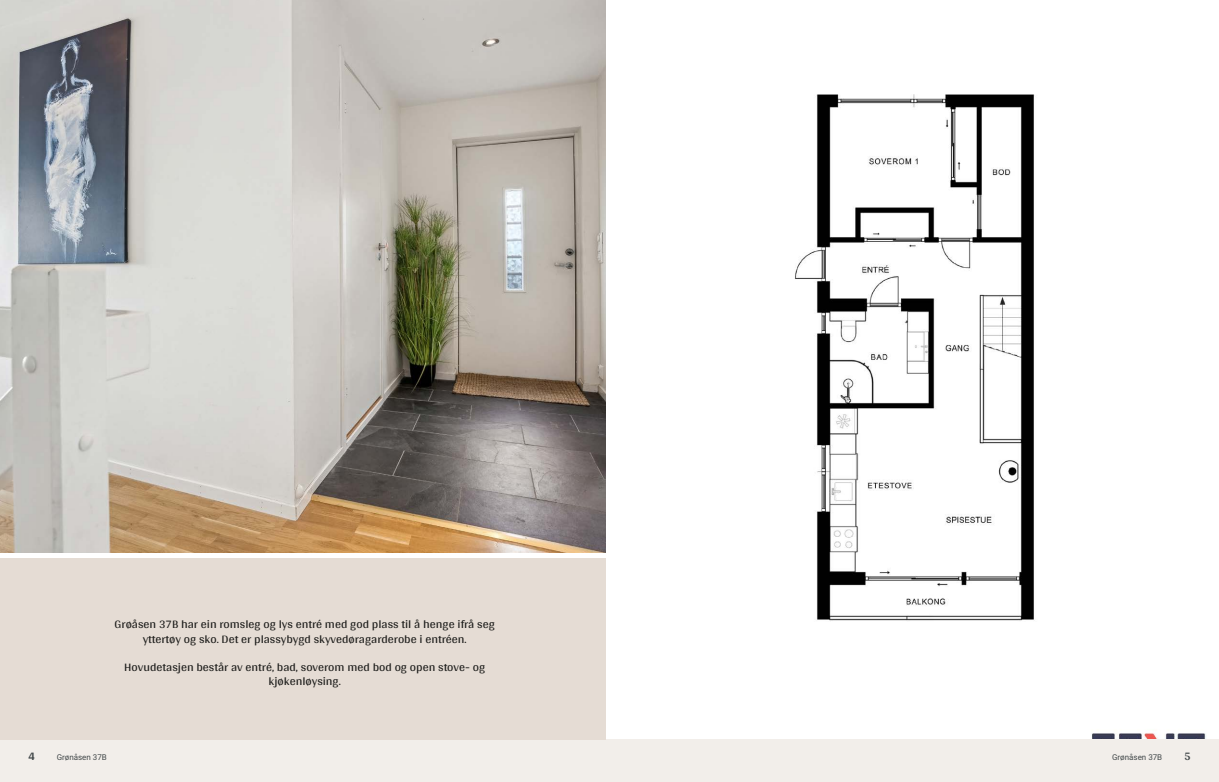
<style>
.page{position:relative;width:1219px;height:782px;background:#fff}
.page>*{position:absolute;margin:0;border:0;box-sizing:border-box;transform-origin:0 0}
.t1{font:12px/14px "Arya";color:#1d1d1b;text-align:center}
.t2{font:700 12px "Arya";color:#414749}
.t3{font:8px "Roboto Vitec";color:#414749}
</style>
<div class="page">
<img style="left:0;top:0;width:606px;height:552px">
<div style="left:0;top:739px;width:612px;height:42px;background:#f2eeea"></div>
<div style="left:0;top:558px;width:612px;height:181px;background:#e5dcd4"></div>
<img style="left:607px;top:94px;width:599px;height:645px">
<div style="left:607px;top:739px;width:612px;height:42px;background:#f2eeea"></div>
<p class="t1" style="left:115px;top:617px;width:382px">Grøåsen 37B har ein romsleg og lys entré med god plass til å henge ifrå seg yttertøy og sko. Det er plassybygd skyvedøragarderobe i entréen.</p>
<p class="t1" style="left:124px;top:659px;width:362px">Hovudetasjen består av entré, bad, soverom med bod og open stove‑ og kjøkenløysing.</p>
<p class="t2" style="left:28px;top:749px;width:8px">4</p>
<p class="t3" style="left:57px;top:751px;width:52px">Grønåsen 37B</p>
<p class="t3" style="left:1112px;top:751px;width:52px">Grønåsen 37B</p>
<p class="t2" style="left:1184px;top:749px;width:8px">5</p>
</div>
